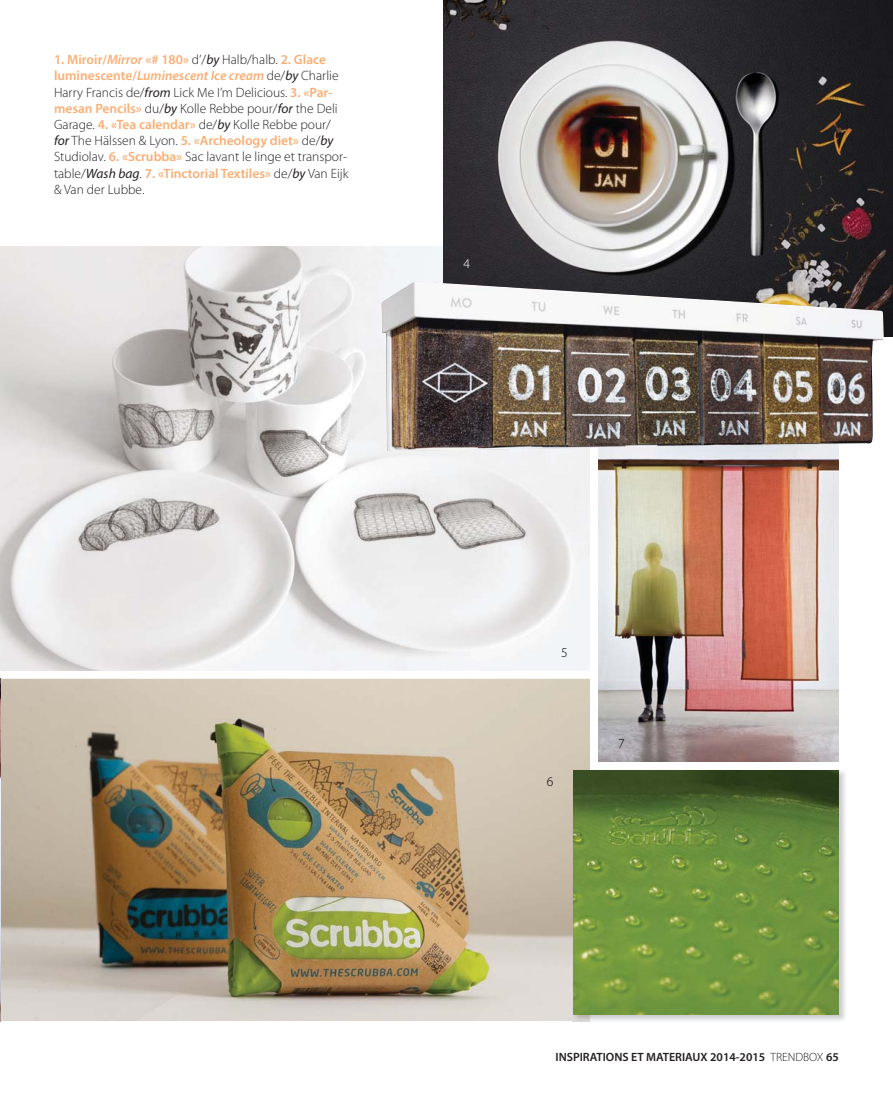
<style>
.page{position:relative;width:893px;height:1106px;background:#fff}
.page>*{position:absolute;margin:0;border:0;box-sizing:border-box;transform-origin:0 0}
.t1{font:300 13.5px/16.2px "Myriad Pro";color:#231f20}
.t2{font:300 13.5px "Myriad Pro";color:#010202}
.t3{font:300 13.5px "Myriad Pro";color:#fff}
.t4{font:600 12px "Myriad Pro";color:#231f20}
.s1{font-weight:600;color:#faae74}
.s2{font-weight:600;font-style:italic;color:#faae74}
.s3{font-weight:400;font-style:italic}
.s4{font-weight:300}
</style>
<div class="page">
<img style="left:598px;top:451px;width:241px;height:310px">
<img style="left:0;top:678px;width:590px;height:343px">
<img style="left:572px;top:771px;width:273px;height:251px">
<img style="left:572px;top:769px;width:18px;height:252px">
<img style="left:574px;top:770px;width:265px;height:244px">
<img style="left:0;top:247px;width:590px;height:423px">
<img style="left:444px;top:0;width:449px;height:337px">
<img style="left:382px;top:281px;width:502px;height:170px">
<p class="t1" style="left:54px;top:53px;width:296px"><span class="s1">1. Miroir/</span><span class="s2">Mirror</span> <span class="s1">«# 180»</span> d’/<span class="s3">by</span> Halb/halb. <span class="s1">2. Glace luminescente/</span><span class="s2">Luminescent Ice cream</span> de/<span class="s3">by</span> Charlie Harry Francis de/<span class="s3">from</span> Lick Me I’m Delicious. <span class="s1">3. «Par&shy;mesan Pencils»</span> du/<span class="s3">by</span> Kolle Rebbe pour/<span class="s3">for</span> the Deli Garage. <span class="s1">4. «Tea calendar»</span> de/<span class="s3">by</span> Kolle Rebbe pour/ <span class="s3">for</span> The Hälssen &amp; Lyon. <span class="s1">5. «Archeology diet»</span> de/<span class="s3">by </span>Studiolav. <span class="s1">6. «Scrubba»</span> Sac lavant le linge et transpor&shy;table/<span class="s3">Wash bag</span>. <span class="s1">7. «Tinctorial Textiles»</span> de/<span class="s3">by</span> Van Eijk &amp; Van der Lubbe.</p>
<p class="t3" style="left:463px;top:258px;width:8px">4</p>
<p class="t2" style="left:561px;top:647px;width:8px">5</p>
<p class="t2" style="left:547px;top:776px;width:8px">6</p>
<p class="t2" style="left:618px;top:738px;width:8px">7</p>
<p class="t4" style="left:555px;top:1052px;width:285px">INSPIRATIONS ET MATERIAUX 2014-2015 <span class="s4">TRENDBOX</span> 65</p>
</div>
